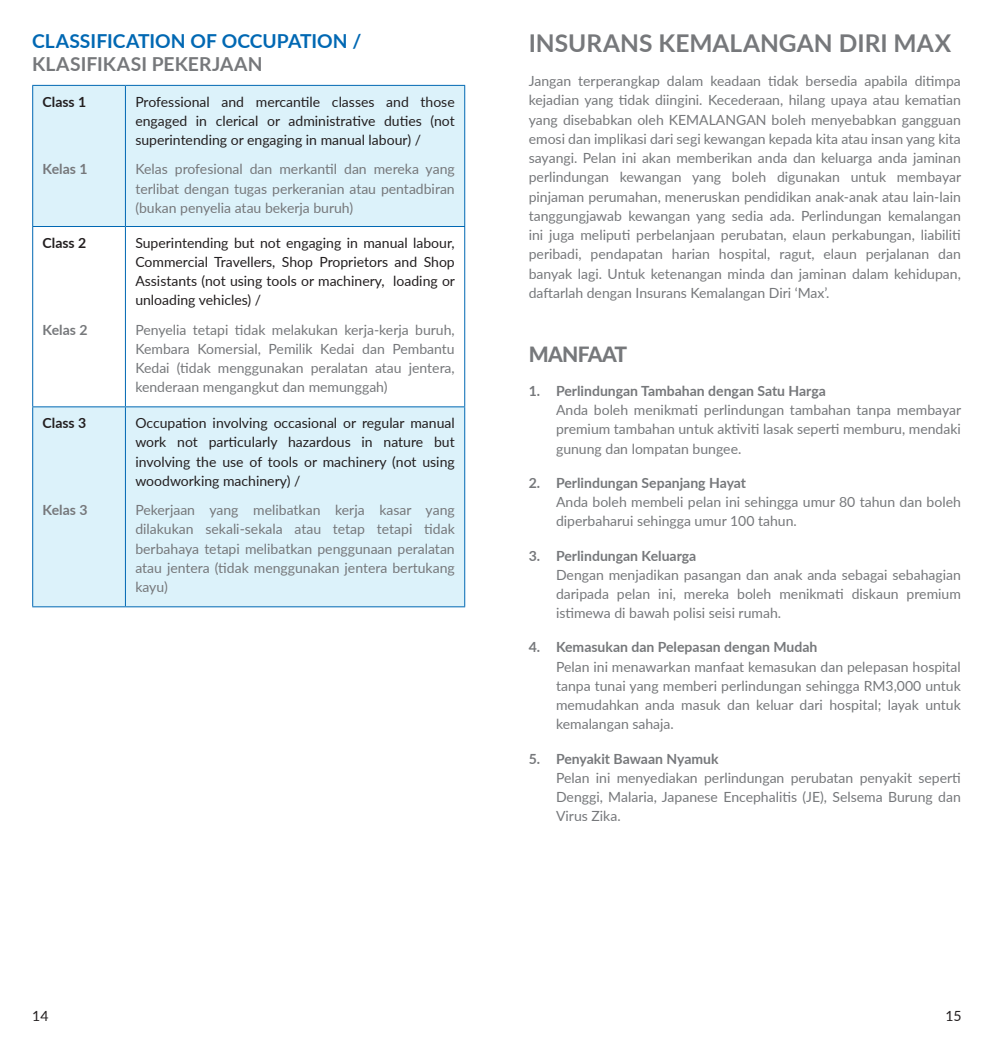
<style>
.page{position:relative;width:993px;height:1042px;background:#fff}
.page>*{position:absolute;margin:0;border:0;box-sizing:border-box;transform-origin:0 0}
.t1{font:700 24.5px "Lato";color:#76787b}
.t2{font:800 21px "Lato";letter-spacing:-.03em;color:#76787b}
.t3{font:700 19.25px "Lato";letter-spacing:.005em;color:#0168b3}
.t4{font:700 19.25px "Lato";letter-spacing:.005em;color:#76787b}
.t5{font:14px/19.2px "Lato";color:#76787b;text-align:justify}
.t6{font:14px/19.2px "Lato";color:#231f20;text-align:justify}
.t7{font:700 14px "Lato";color:#76787b}
.t8{font:700 14px "Lato";color:#231f20}
</style>
<div class="page">
<svg style="left:33px;top:86px;width:431px;height:520px;fill:#dcf2fa"></svg>
<hr style="left:32px;top:85px;width:93px;height:1px;background:#0168b3">
<hr style="left:32px;top:86px;width:1px;height:140px;background:#0168b3">
<hr style="left:125px;top:85px;width:340px;height:1px;background:#0168b3">
<hr style="left:125px;top:86px;width:1px;height:140px;background:#0168b3">
<hr style="left:464px;top:86px;width:1px;height:140px;background:#0168b3">
<hr style="left:32px;top:226px;width:93px;height:1px;background:#0168b3">
<hr style="left:32px;top:227px;width:1px;height:179px;background:#0168b3">
<hr style="left:125px;top:226px;width:340px;height:1px;background:#0168b3">
<hr style="left:125px;top:227px;width:1px;height:179px;background:#0168b3">
<hr style="left:464px;top:227px;width:1px;height:179px;background:#0168b3">
<hr style="left:32px;top:406px;width:93px;height:1px;background:#0168b3">
<hr style="left:32px;top:407px;width:1px;height:199px;background:#0168b3">
<hr style="left:125px;top:406px;width:340px;height:1px;background:#0168b3">
<hr style="left:125px;top:407px;width:1px;height:199px;background:#0168b3">
<hr style="left:464px;top:407px;width:1px;height:199px;background:#0168b3">
<hr style="left:32px;top:606px;width:93px;height:1px;background:#0168b3">
<hr style="left:125px;top:606px;width:340px;height:1px;background:#0168b3">
<h3 class="t3" style="left:32px;top:27px;width:330px">CLASSIFICATION OF OCCUPATION /</h3>
<h3 class="t4" style="left:32px;top:50px;width:232px">KLASIFIKASI PEKERJAAN</h3>
<p class="t8" style="left:43px;top:91px;width:45px">Class 1</p>
<p class="t6" style="left:135px;top:91px;width:321px">Professional and mercantile classes and those engaged in clerical or administrative duties (not superintending or engaging in manual labour) /</p>
<p class="t5" style="left:135px;top:159px;width:321px">Kelas profesional dan merkantil dan mereka yang terlibat dengan tugas perkeranian atau pentadbiran (bukan penyelia atau bekerja buruh)</p>
<p class="t7" style="left:43px;top:159px;width:46px">Kelas 1</p>
<p class="t8" style="left:43px;top:232px;width:45px">Class 2</p>
<p class="t7" style="left:43px;top:320px;width:46px">Kelas 2</p>
<p class="t8" style="left:43px;top:413px;width:45px">Class 3</p>
<p class="t7" style="left:43px;top:499px;width:46px">Kelas 3</p>
<p class="t6" style="left:135px;top:232px;width:321px">Superintending but not engaging in manual labour, Commercial Travellers, Shop Proprietors and Shop Assistants (not using tools or machinery, loading or unloading vehicles) /</p>
<p class="t5" style="left:135px;top:319px;width:321px">Penyelia tetapi tidak melakukan kerja-kerja buruh, Kembara Komersial, Pemilik Kedai dan Pembantu Kedai (tidak menggunakan peralatan atau jentera, kenderaan mengangkut dan memunggah)</p>
<p class="t6" style="left:135px;top:413px;width:321px">Occupation involving occasional or regular manual work not particularly hazardous in nature but involving the use of tools or machinery (not using woodworking machinery) /</p>
<p class="t5" style="left:135px;top:500px;width:321px">Pekerjaan yang melibatkan kerja kasar yang dilakukan sekali-sekala atau tetap tetapi tidak berbahaya tetapi melibatkan penggunaan peralatan atau jentera (tidak menggunakan jentera bertukang kayu)</p>
<h1 class="t1" style="left:528px;top:25px;width:424px">INSURANS KEMALANGAN DIRI MAX</h1>
<p class="t5" style="left:528px;top:71px;width:434px">Jangan terperangkap dalam keadaan tidak bersedia apabila ditimpa kejadian yang tidak diingini. Kecederaan, hilang upaya atau kematian yang disebabkan oleh KEMALANGAN boleh menyebabkan gangguan emosi dan implikasi dari segi kewangan kepada kita atau insan yang kita sayangi. Pelan ini akan memberikan anda dan keluarga anda jaminan perlindungan kewangan yang boleh digunakan untuk membayar pinjaman perumahan, meneruskan pendidikan anak-anak atau lain-lain tanggungjawab kewangan yang sedia ada. Perlindungan kemalangan ini juga meliputi perbelanjaan perubatan, elaun perkabungan, liabiliti peribadi, pendapatan harian hospital, ragut, elaun perjalanan dan banyak lagi. Untuk ketenangan minda dan jaminan dalam kehidupan, daftarlah dengan Insurans Kemalangan Diri ‘Max’.</p>
<h2 class="t2" style="left:528px;top:338px;width:100px">MANFAAT</h2>
<p class="t7" style="left:528px;top:380px;width:298px">1. Perlindungan Tambahan dengan Satu Harga</p>
<p class="t5" style="left:556px;top:400px;width:406px">Anda boleh menikmati perlindungan tambahan tanpa membayar premium tambahan untuk aktiviti lasak seperti memburu, mendaki gunung dan lompatan bungee.</p>
<p class="t7" style="left:528px;top:472px;width:219px">2. Perlindungan Sepanjang Hayat</p>
<p class="t5" style="left:556px;top:492px;width:406px">Anda boleh membeli pelan ini sehingga umur 80 tahun dan boleh diperbaharui sehingga umur 100 tahun.</p>
<p class="t7" style="left:528px;top:545px;width:169px">3. Perlindungan Keluarga</p>
<p class="t5" style="left:556px;top:564px;width:406px">Dengan menjadikan pasangan dan anak anda sebagai sebahagian daripada pelan ini, mereka boleh menikmati diskaun premium istimewa di bawah polisi seisi rumah.</p>
<p class="t7" style="left:528px;top:637px;width:290px">4. Kemasukan dan Pelepasan dengan Mudah</p>
<p class="t5" style="left:556px;top:656px;width:406px">Pelan ini menawarkan manfaat kemasukan dan pelepasan hospital tanpa tunai yang memberi perlindungan sehingga RM3,000 untuk memudahkan anda masuk dan keluar dari hospital; layak untuk kemalangan sahaja.</p>
<p class="t7" style="left:528px;top:748px;width:191px">5. Penyakit Bawaan Nyamuk</p>
<p class="t5" style="left:556px;top:767px;width:406px">Pelan ini menyediakan perlindungan perubatan penyakit seperti Denggi, Malaria, Japanese Encephalitis (JE), Selsema Burung dan Virus Zika.</p>
<p class="t6" style="left:32px;top:1006px;width:18px">14</p>
<p class="t6" style="left:945px;top:1006px;width:18px">15</p>
</div>
